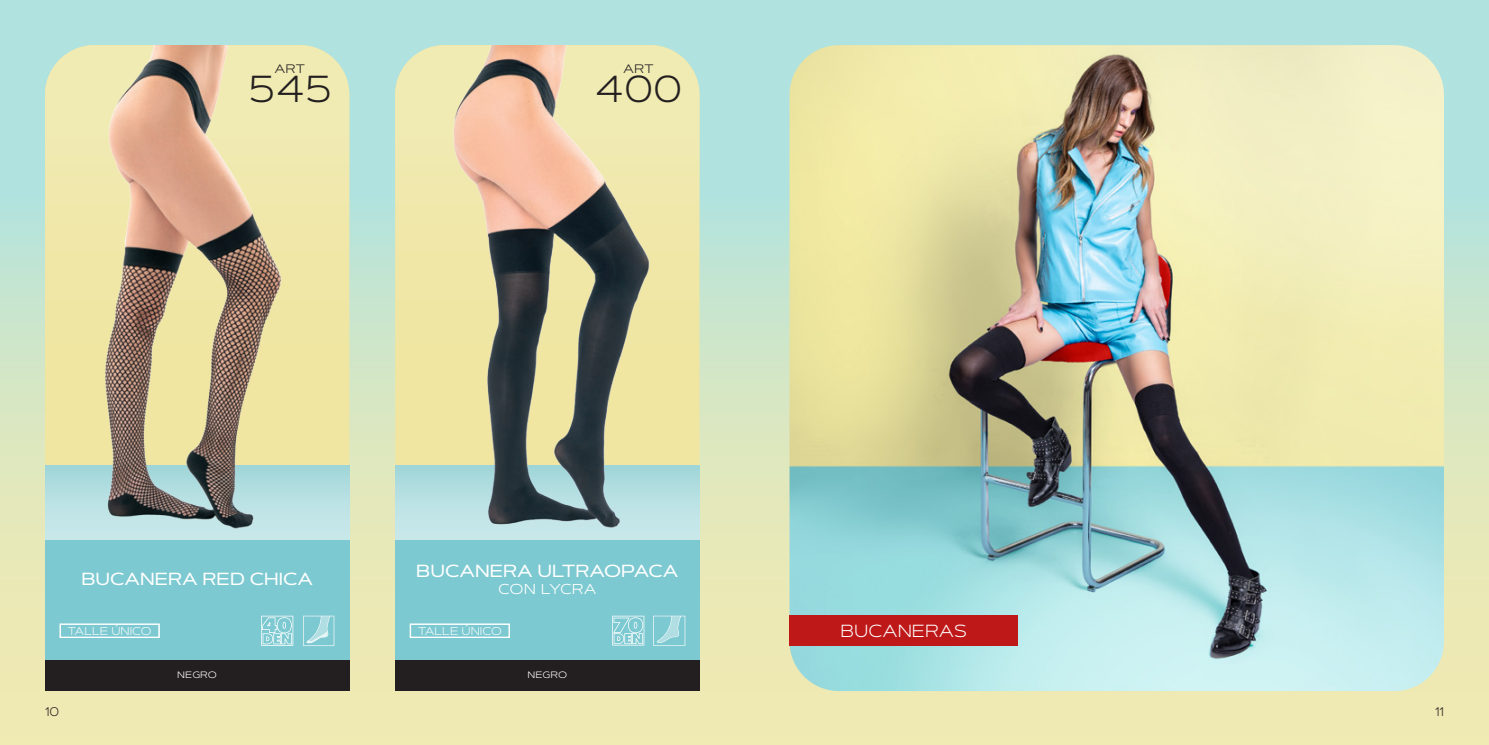
<style>
.page{position:relative;width:1489px;height:745px;background:#fff}
.page>*{position:absolute;margin:0;border:0;box-sizing:border-box;transform-origin:0 0}
.t1{font:300 37.5px "Artegra Sans Extended SC";color:#231f20}
.t2{font:500 17.5px "Artegra Sans Extended SC";color:#fff}
.t3{font:300 17.5px "Artegra Sans Extended SC";color:#fff}
.t4{font:300 15px "Artegra Sans Extended SC";letter-spacing:-.01em;color:#231f20}
.t5{font:300 12.5px "Artegra Sans Extended SC";color:#231f20}
.t6{font:300 11.25px "Artegra Sans Extended SC";color:#fff}
</style>
<div class="page">
<div style="left:0;top:0;width:1488px;height:744px;background:linear-gradient(to bottom,#a6e2e7,#f8e9ab)"></div>
<div style="left:395px;top:540px;width:304px;height:120px;background:#7dc9d1"></div>
<div style="left:395px;top:465px;width:304px;height:75px;background:linear-gradient(to bottom,#a3d7da,#ceeaec)"></div>
<svg style="left:395px;top:45px;width:304px;height:420px;background:#ece7ab"></svg>
<div style="left:45px;top:540px;width:304px;height:120px;background:#7dc9d1"></div>
<div style="left:45px;top:465px;width:304px;height:75px;background:linear-gradient(to bottom,#a3d7da,#ceeaec)"></div>
<svg style="left:337px;top:45px;width:12px;height:420px;background:#ebe7ab"></svg>
<svg style="left:303px;top:615px;width:31px;height:30px"></svg>
<div style="left:60px;top:623px;width:99px;height:14px;border:1px solid #fff"></div>
<div style="left:45px;top:660px;width:304px;height:30px;background:#231f20"></div>
<svg style="left:261px;top:615px;width:32px;height:30px"></svg>
<img style="left:45px;top:45px;width:292px;height:495px">
<div style="left:410px;top:623px;width:99px;height:14px;border:1px solid #fff"></div>
<div style="left:395px;top:660px;width:304px;height:30px;background:#231f20"></div>
<svg style="left:653px;top:615px;width:32px;height:30px"></svg>
<svg style="left:612px;top:615px;width:32px;height:30px"></svg>
<img style="left:415px;top:45px;width:273px;height:495px">
<img style="left:789px;top:45px;width:654px;height:645px">
<div style="left:789px;top:615px;width:228px;height:30px;background:#bf1818"></div>
<p class="t4" style="left:274px;top:57px;width:32px">art</p>
<h1 class="t1" style="left:248px;top:64px;width:86px">545</h1>
<p class="t4" style="left:623px;top:57px;width:32px">art</p>
<h1 class="t1" style="left:594px;top:64px;width:89px">400</h1>
<p class="t2" style="left:81px;top:566px;width:233px">BUCANERA RED CHICA</p>
<p class="t6" style="left:68px;top:623px;width:86px">TALLE ÚNICO</p>
<p class="t6" style="left:177px;top:666px;width:41px">negro</p>
<p class="t2" style="left:416px;top:558px;width:263px">BUCANERA ULTRAOPACA</p>
<p class="t3" style="left:498px;top:575px;width:100px">con lycra</p>
<p class="t6" style="left:418px;top:623px;width:86px">TALLE ÚNICO</p>
<p class="t6" style="left:527px;top:666px;width:41px">negro</p>
<p class="t3" style="left:840px;top:619px;width:128px">BUCANERAS</p>
<p class="t5" style="left:45px;top:702px;width:16px">10</p>
<p class="t5" style="left:1434px;top:702px;width:10px">11</p>
</div>
